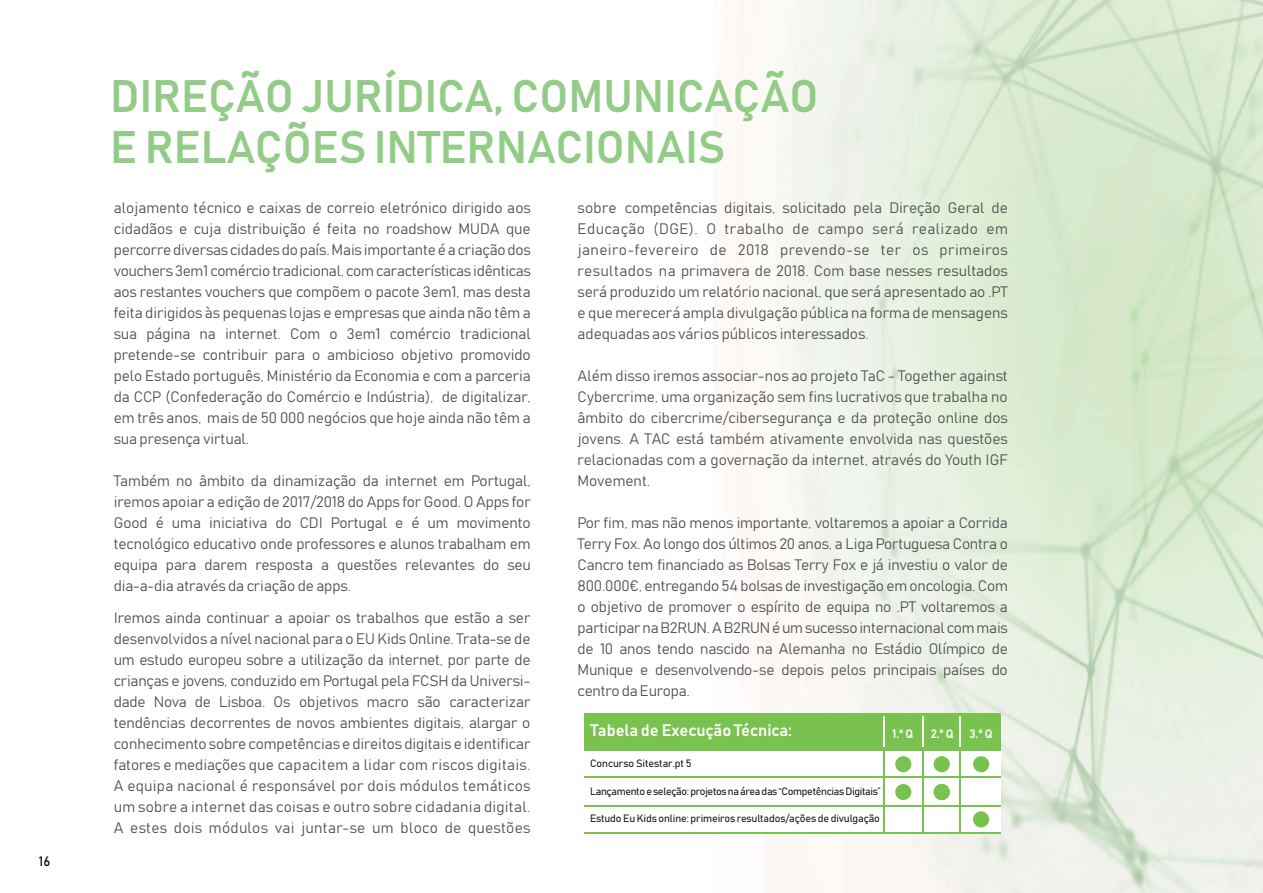
<style>
.page{position:relative;width:1263px;height:893px;background:#fff}
.page>*{position:absolute;margin:0;border:0;box-sizing:border-box;transform-origin:0 0}
.t1{font:600 45px/51px "Bahnschrift";color:#92cc87}
.t2{font:600 16.5px "Bahnschrift";color:#fff}
.t3{font:300 15px/21px "Bahnschrift";letter-spacing:-.005em;color:#4e5151;text-align:justify}
.t4{font:13.5px "Bahnschrift";color:#0b0d10}
.t5{font:600 12px "Bahnschrift";color:#fff}
.t6{font:300 10.5px "Bahnschrift";letter-spacing:-.01em;color:#0b0d10}
.t7{font:300 10.5px "Bahnschrift";letter-spacing:-.03em;color:#0b0d10}
</style>
<div class="page">
<img style="left:741px;top:0;width:522px;height:892px">
<div style="left:584px;top:721px;width:417px;height:112px;background:#fff"></div>
<div style="left:584px;top:713px;width:417px;height:37px;background:#7ac250"></div>
<hr style="left:960px;top:713px;width:1px;height:120px;background:#7ac250">
<hr style="left:922px;top:713px;width:2px;height:120px;background:#7ac250">
<hr style="left:883px;top:713px;width:1px;height:120px;background:#7ac250">
<hr style="left:584px;top:776px;width:417px;height:2px;background:#7ac250">
<hr style="left:584px;top:805px;width:417px;height:1px;background:#7ac250">
<hr style="left:584px;top:832px;width:417px;height:2px;background:#7ac250">
<hr style="left:960px;top:716px;width:1px;height:31px;background:#fff">
<hr style="left:922px;top:716px;width:2px;height:31px;background:#fff">
<hr style="left:883px;top:716px;width:1px;height:31px;background:#fff">
<div style="left:934px;top:756px;width:16px;height:16px;background:#7ac250;border-radius:50%"></div>
<div style="left:895px;top:756px;width:16px;height:16px;background:#7ac250;border-radius:50%"></div>
<div style="left:934px;top:784px;width:16px;height:16px;background:#7ac250;border-radius:50%"></div>
<div style="left:895px;top:784px;width:16px;height:16px;background:#7ac250;border-radius:50%"></div>
<div style="left:973px;top:811px;width:16px;height:16px;background:#7ac250;border-radius:50%"></div>
<div style="left:973px;top:756px;width:16px;height:16px;background:#7ac250;border-radius:50%"></div>
<p class="t4" style="left:39px;top:856px;width:13px">16</p>
<h1 class="t1" style="left:110px;top:75px;width:710px">DIREÇÃO JURÍDICA, COMUNICAÇÃO<br>E RELAÇÕES INTERNACIONAIS</h1>
<p class="t3" style="left:114px;top:197px;width:419px">alojamento técnico e caixas de correio eletrónico dirigido aos cidadãos e cuja distribuição é feita no roadshow MUDA que percorre diversas cidades do país. Mais importante é a criação dos vouchers 3em1 comércio tradicional, com características idênticas aos restantes vouchers que compõem o pacote 3em1, mas desta feita dirigidos às pequenas lojas e empresas que ainda não têm a sua página na internet. Com o 3em1 comércio tradicional pretende-se contribuir para o ambicioso objetivo promovido pelo Estado português, Ministério da Economia e com a parceria da CCP (Confederação do Comércio e Indústria), de digitalizar, em três anos, mais de 50 000 negócios que hoje ainda não têm a sua presença virtual.</p>
<p class="t3" style="left:114px;top:470px;width:419px">Também no âmbito da dinamização da internet em Portugal, iremos apoiar a edição de 2017/2018 do Apps for Good. O Apps for Good é uma iniciativa do CDI Portugal e é um movimento tecnológico educativo onde professores e alunos trabalham em equipa para darem resposta a questões relevantes do seu dia-a-dia através da criação de apps.</p>
<p class="t3" style="left:114px;top:607px;width:418px">Iremos ainda continuar a apoiar os trabalhos que estão a ser desenvolvidos a nível nacional para o EU Kids Online. Trata-se de um estudo europeu sobre a utilização da internet, por parte de crianças e jovens, conduzido em Portugal pela FCSH da Universi&shy;dade Nova de Lisboa. Os objetivos macro são caracterizar tendências decorrentes de novos ambientes digitais, alargar o conhecimento sobre competências e direitos digitais e identificar fatores e mediações que capacitem a lidar com riscos digitais.<br>A equipa nacional é responsável por dois módulos temáticos um sobre a internet das coisas e outro sobre cidadania digital.<br>A estes dois módulos vai juntar-se um bloco de questões</p>
<p class="t3" style="left:578px;top:197px;width:432px">sobre competências digitais, solicitado pela Direção Geral de Educação (DGE). O trabalho de campo será realizado em janeiro-fevereiro de 2018 prevendo-se ter os primeiros resultados na primavera de 2018. Com base nesses resultados será produzido um relatório nacional, que será apresentado ao .PT e que merecerá ampla divulgação pública na forma de mensagens adequadas aos vários públicos interessados.</p>
<p class="t3" style="left:578px;top:365px;width:432px">Além disso iremos associar-nos ao projeto TaC - Together against Cybercrime, uma organização sem fins lucrativos que trabalha no âmbito do cibercrime/cibersegurança e da proteção online dos jovens. A TAC está também ativamente envolvida nas questões relacionadas com a governação da internet, através do Youth IGF Movement.</p>
<p class="t3" style="left:578px;top:512px;width:432px">Por fim, mas não menos importante, voltaremos a apoiar a Corrida Terry Fox. Ao longo dos últimos 20 anos, a Liga Portuguesa Contra o Cancro tem financiado as Bolsas Terry Fox e já investiu o valor de 800.000€, entregando 54 bolsas de investigação em oncologia. Com o objetivo de promover o espírito de equipa no .PT voltaremos a participar na B2RUN. A B2RUN é um sucesso internacional com mais de 10 anos tendo nascido na Alemanha no Estádio Olímpico de Munique e desenvolvendo-se depois pelos principais países do centro da Europa.</p>
<p class="t2" style="left:591px;top:725px;width:203px">Tabela de Execução Técnica:</p>
<p class="t5" style="left:892px;top:729px;width:22px">1.º Q</p>
<p class="t5" style="left:931px;top:729px;width:24px">2.º Q</p>
<p class="t5" style="left:969px;top:729px;width:25px">3.º Q</p>
<p class="t6" style="left:590px;top:759px;width:103px">Concurso Sitestar.pt 5</p>
<p class="t7" style="left:590px;top:787px;width:292px">Lançamento e seleção: projetos na área das “Competências Digitais”</p>
<p class="t6" style="left:590px;top:815px;width:291px">Estudo Eu Kids online: primeiros resultados/ações de divulgação</p>
</div>
